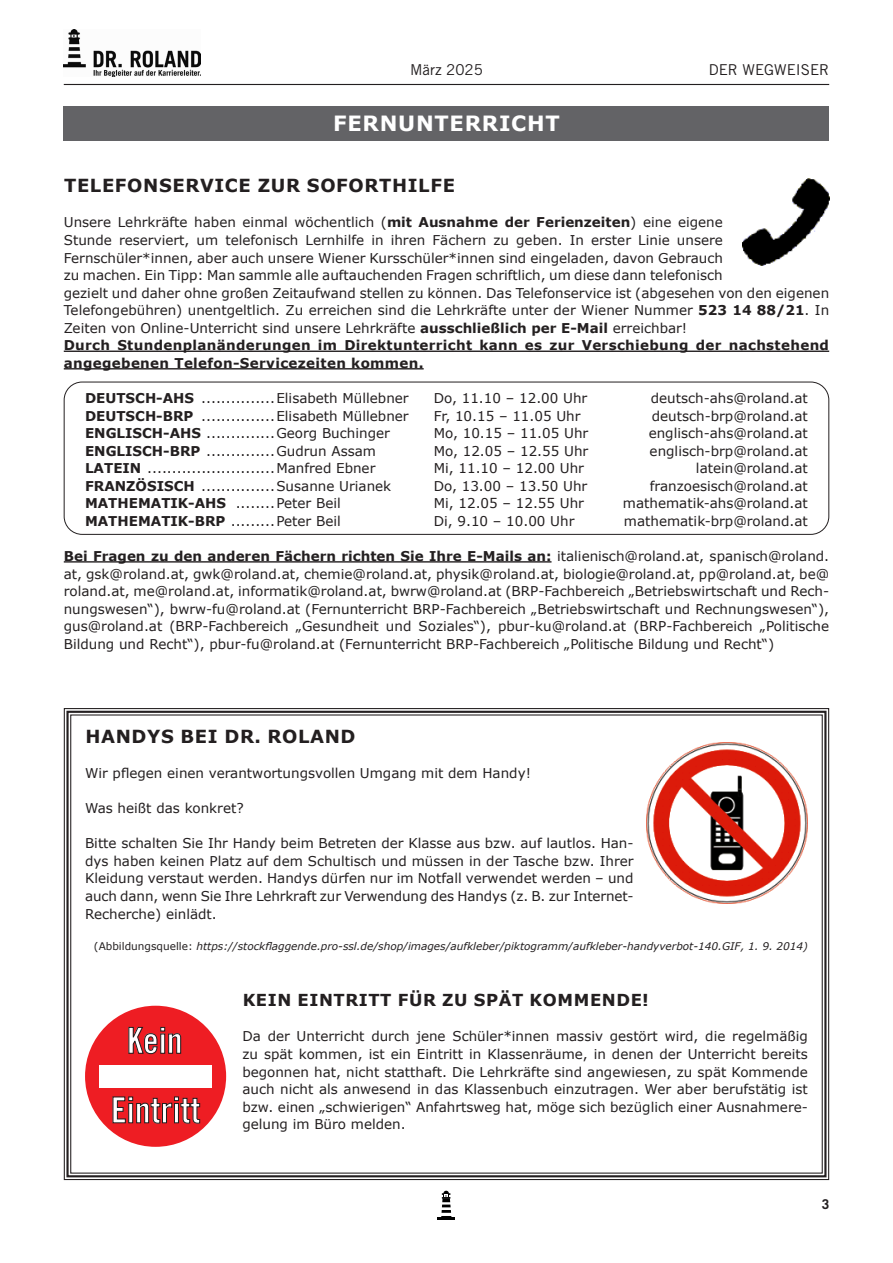
<style>
.page{position:relative;width:893px;height:1263px;background:#fff}
.page>*{position:absolute;margin:0;border:0;box-sizing:border-box;transform-origin:0 0}
.t1{font:35.85px/69.4px "Trade Gothic LT Std Bd Cn 20";color:#fff;text-align:center}
.t2{font:700 21px "Verdana";letter-spacing:.035em;color:#fff}
.t3{font:700 18px "Verdana";letter-spacing:.035em;color:#231f20}
.t4{font:700 16.5px "Verdana";letter-spacing:.035em;color:#231f20}
.t5{font:15px "Trade Gothic LT Std";color:#231f20}
.t6{font:13.5px/17.5px "Verdana";color:#231f20;text-align:justify}
.t7{font:700 13.5px/17.5px "Verdana";letter-spacing:.025em;color:#231f20}
.t8{font:700 13.5px "Trade Gothic LT Std";color:#231f20}
.t9{font:italic 10.5px "Verdana";color:#231f20}
.s1{font-weight:700}
.s2{font-style:normal}
</style>
<div class="page">
<img style="left:64px;top:30px;width:137px;height:47px">
<hr style="left:64px;top:84px;width:765px;height:1px;background:#231f20">
<hr style="left:437px;top:1217px;width:18px;height:3px;background:#000">
<svg style="left:441px;top:1191px;width:11px;height:26px"></svg>
<div style="left:64px;top:106px;width:765px;height:34px;background:#636366"></div>
<div style="left:64px;top:382px;width:765px;height:153px;border:1px solid #231f20;border-radius:18px"></div>
<hr style="left:64px;top:351px;width:765px;height:1px;background:#231f20">
<hr style="left:64px;top:368px;width:360px;height:1px;background:#231f20">
<hr style="left:64px;top:561px;width:487px;height:2px;background:#231f20">
<img style="left:743px;top:179px;width:86px;height:86px">
<svg style="left:63px;top:708px;width:767px;height:472px"></svg>
<div style="left:66px;top:711px;width:760px;height:466px;border:2px solid #231f20"></div>
<p class="t5" style="left:410px;top:60px;width:74px">März 2025</p>
<p class="t5" style="left:709px;top:60px;width:122px">DER WEGWEISER</p>
<p class="t2" style="left:333px;top:109px;width:228px">FERNUNTERRICHT</p>
<p class="t3" style="left:64px;top:173px;width:392px">TELEFONSERVICE ZUR SOFORTHILFE</p>
<p class="t6" style="left:64px;top:214px;width:767px;text-align:left">Unsere Lehrkräfte haben einmal wöchentlich (<span class="s1">mit Ausnahme der Ferienzeiten</span>) eine eigene<br>Stunde reserviert, um telefonisch Lernhilfe in ihren Fächern zu geben. In erster Linie unsere Fernschüler*innen, aber auch unsere Wiener Kursschüler*innen sind eingeladen, davon Gebrauch<br>zu machen. Ein Tipp: Man sammle alle auftauchenden Fragen schriftlich, um diese dann telefonisch<br>gezielt und daher ohne großen Zeitaufwand stellen zu können. Das Telefonservice ist (abgesehen von den eigenen Telefongebühren) unentgeltlich. Zu erreichen sind die Lehrkräfte unter der Wiener Nummer <span class="s1">523 14 88/21</span>. In Zeiten von Online-Unterricht sind unsere Lehrkräfte <span class="s1">ausschließlich per E-Mail</span> erreichbar!</p>
<p class="t7" style="left:64px;top:336px;width:767px">Durch Stundenplanänderungen im Direktunterricht kann es zur Verschiebung der nachstehend angegebenen Telefon-Servicezeiten kommen.</p>
<p class="t6" style="left:85px;top:389px;width:325px"><span class="s1">DEUTSCH-AHS</span> ...............Elisabeth Müllebner</p>
<p class="t6" style="left:434px;top:389px;width:155px">Do, 11.10 – 12.00 Uhr</p>
<p class="t6" style="left:651px;top:389px;width:159px">deutsch-ahs@roland.at</p>
<p class="t6" style="left:85px;top:407px;width:325px"><span class="s1">DEUTSCH-BRP</span> ...............Elisabeth Müllebner</p>
<p class="t6" style="left:434px;top:407px;width:148px">Fr, 10.15 – 11.05 Uhr</p>
<p class="t6" style="left:652px;top:407px;width:158px">deutsch-brp@roland.at</p>
<p class="t6" style="left:85px;top:424px;width:306px"><span class="s1">ENGLISCH-AHS</span> ..............Georg Buchinger</p>
<p class="t6" style="left:434px;top:424px;width:156px">Mo, 10.15 – 11.05 Uhr</p>
<p class="t6" style="left:649px;top:424px;width:161px">englisch-ahs@roland.at</p>
<p class="t6" style="left:85px;top:442px;width:292px"><span class="s1">ENGLISCH-BRP</span> ..............Gudrun Assam</p>
<p class="t6" style="left:434px;top:442px;width:156px">Mo, 12.05 – 12.55 Uhr</p>
<p class="t6" style="left:650px;top:442px;width:160px">englisch-brp@roland.at</p>
<p class="t6" style="left:85px;top:459px;width:292px"><span class="s1">LATEIN</span> ..........................Manfred Ebner</p>
<p class="t6" style="left:434px;top:459px;width:152px">Mi, 11.10 – 12.00 Uhr</p>
<p class="t6" style="left:696px;top:459px;width:113px">latein@roland.at</p>
<p class="t6" style="left:85px;top:477px;width:308px"><span class="s1">FRANZÖSISCH</span> ...............Susanne Urianek</p>
<p class="t6" style="left:434px;top:477px;width:155px">Do, 13.00 – 13.50 Uhr</p>
<p class="t6" style="left:650px;top:477px;width:160px">franzoesisch@roland.at</p>
<p class="t6" style="left:85px;top:494px;width:257px"><span class="s1">MATHEMATIK-AHS</span> ........Peter Beil</p>
<p class="t6" style="left:434px;top:494px;width:152px">Mi, 12.05 – 12.55 Uhr</p>
<p class="t6" style="left:623px;top:494px;width:187px">mathematik-ahs@roland.at</p>
<p class="t6" style="left:85px;top:512px;width:257px"><span class="s1">MATHEMATIK-BRP</span> .........Peter Beil</p>
<p class="t6" style="left:434px;top:512px;width:142px">Di, 9.10 – 10.00 Uhr</p>
<p class="t6" style="left:624px;top:512px;width:186px">mathematik-brp@roland.at</p>
<p class="t6" style="left:64px;top:547px;width:767px"><span class="s1">Bei Fragen zu den anderen Fächern richten Sie Ihre E-Mails an:</span> italienisch@roland.at, spanisch@roland. at, gsk@roland.at, gwk@roland.at, chemie@roland.at, physik@roland.at, biologie@roland.at, pp@roland.at, be@ roland.at, me@roland.at, informatik@roland.at, bwrw@roland.at (BRP-Fachbereich „Betriebswirtschaft und Rech&shy;nungswesen“), bwrw-fu@roland.at (Fernunterricht BRP-Fachbereich „Betriebswirtschaft und Rechnungswesen“), gus@roland.at (BRP-Fachbereich „Gesundheit und Soziales“), pbur-ku@roland.at (BRP-Fachbereich „Politische Bildung und Recht“), pbur-fu@roland.at (Fernunterricht BRP-Fachbereich „Politische Bildung und Recht“)</p>
<p class="t3" style="left:85px;top:724px;width:272px">HANDYS BEI DR. ROLAND</p>
<p class="t6" style="left:85px;top:764px;width:447px">Wir pflegen einen verantwortungsvollen Umgang mit dem Handy!</p>
<p class="t6" style="left:85px;top:799px;width:160px">Was heißt das konkret?</p>
<p class="t6" style="left:85px;top:834px;width:550px">Bitte schalten Sie Ihr Handy beim Betreten der Klasse aus bzw. auf lautlos. Han&shy;dys haben keinen Platz auf dem Schultisch und müssen in der Tasche bzw. Ihrer Kleidung verstaut werden. Handys dürfen nur im Notfall verwendet werden – und auch dann, wenn Sie Ihre Lehrkraft zur Verwendung des Handys (z. B. zur Internet-Recherche) einlädt.</p>
<p class="t9" style="left:94px;top:939px;width:716px"><span class="s2">(Abbildungsquelle:</span> https://stockflaggende.pro-ssl.de/shop/images/aufkleber/piktogramm/aufkleber-handyverbot-140.GIF, 1. 9. 2014)</p>
<p class="t4" style="left:243px;top:989px;width:408px">KEIN EINTRITT FÜR ZU SPÄT KOMMENDE!</p>
<p class="t6" style="left:242px;top:1028px;width:567px">Da der Unterricht durch jene Schüler*innen massiv gestört wird, die regelmäßig zu spät kommen, ist ein Eintritt in Klassenräume, in denen der Unterricht bereits begonnen hat, nicht statthaft. Die Lehrkräfte sind angewiesen, zu spät Kommende auch nicht als anwesend in das Klassenbuch einzutragen. Wer aber berufstätig ist bzw. einen „schwierigen“ Anfahrtsweg hat, möge sich bezüglich einer Ausnahmere&shy;gelung im Büro melden.</p>
<p class="t1" style="left:111px;top:1005px;width:91px">Kein<br>Eintritt</p>
<p class="t8" style="left:822px;top:1196px;width:9px">3</p>
</div>
